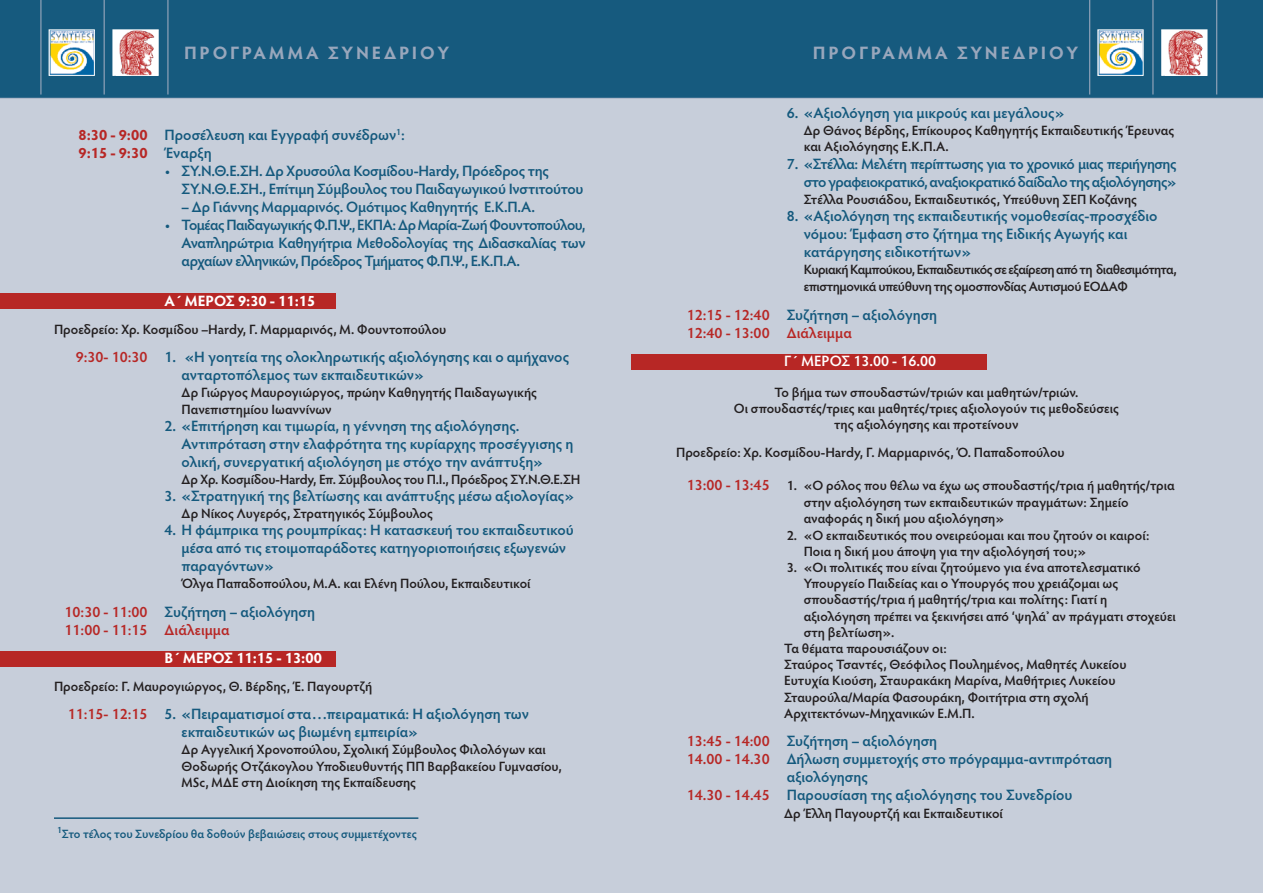
<style>
.page{position:relative;width:1263px;height:893px;background:#fff}
.page>*{position:absolute;margin:0;border:0;box-sizing:border-box;transform-origin:0 0}
.t1{font:700 18px "Hypatia Sans Pro";letter-spacing:.155em;color:#99a7bc}
.t2{font:600 15px/18px "Hypatia Sans Pro";letter-spacing:-.01em;color:#14597d}
.t3{font:600 15px/18px "Hypatia Sans Pro";letter-spacing:-.035em;color:#14597d;text-align:right}
.t4{font:600 15px/18px "Hypatia Sans Pro";color:#b72725}
.t5{font:700 15px "Hypatia Sans Pro";color:#fff}
.t6{font:600 15px "Hypatia Sans Pro";color:#fff}
.t7{font:600 13.5px/16.2px "Hypatia Sans Pro";letter-spacing:-.005em;color:#231f20}
.t8{font:600 13.5px/17.2px "Hypatia Sans Pro";letter-spacing:-.04em;color:#231f20}
.t9{font:600 12px "Hypatia Sans Pro";color:#14597d}
.s1{font-weight:700;color:#b72725}
.s2{color:#b72725}
.s3{color:#14597d}
.s4{font-size:15px;color:#b72725}
</style>
<div class="page">
<img style="left:0;top:0;width:1263px;height:893px">
<div style="left:0;top:294px;width:336px;height:15px;background:#b72725"></div>
<div style="left:0;top:651px;width:336px;height:16px;background:#b72725"></div>
<div style="left:631px;top:354px;width:356px;height:15px;background:#b72725"></div>
<hr style="left:54px;top:817px;width:364px;height:2px;background:#14597d">
<img style="left:51px;top:31px;width:42px;height:43px">
<div style="left:49px;top:29px;width:46px;height:47px;border:1px solid #fff"></div>
<div style="left:113px;top:30px;width:45px;height:45px;background:#fff"></div>
<img style="left:119px;top:31px;width:36px;height:43px">
<div style="left:113px;top:29px;width:46px;height:47px;border:1px solid #fff"></div>
<hr style="left:104px;top:0;width:1px;height:95px;background:#99a7bc">
<hr style="left:40px;top:0;width:1px;height:95px;background:#99a7bc">
<hr style="left:167px;top:0;width:1px;height:95px;background:#99a7bc">
<img style="left:1099px;top:31px;width:42px;height:43px">
<div style="left:1097px;top:29px;width:46px;height:47px;border:1px solid #fff"></div>
<div style="left:1162px;top:30px;width:45px;height:45px;background:#fff"></div>
<img style="left:1168px;top:31px;width:35px;height:43px">
<div style="left:1161px;top:29px;width:46px;height:47px;border:1px solid #fff"></div>
<hr style="left:1152px;top:0;width:1px;height:95px;background:#99a7bc">
<hr style="left:1089px;top:0;width:1px;height:95px;background:#99a7bc">
<hr style="left:1216px;top:0;width:1px;height:95px;background:#99a7bc">
<h1 class="t1" style="left:184px;top:46px;width:267px">ΠΡΟΓΡΑΜΜΑ ΣΥΝΕΔΡΙΟY</h1>
<h1 class="t1" style="left:813px;top:46px;width:267px">ΠΡΟΓΡΑΜΜΑ ΣΥΝΕΔΡΙΟY</h1>
<p class="t2" style="left:78px;top:127px;width:328px"><span class="s1">8:30 - 9:00</span> Προσέλευση και Εγγραφή συνέδρων<sup>1</sup>:<br><span class="s1">9:15 - 9:30</span> Έναρξη</p>
<p class="t2" style="left:182px;top:163px;width:403px;text-indent:-17px">• ΣΥ.Ν.Θ.Ε.ΣΗ. Δρ Χρυσούλα Κοσμίδου-Hardy, Πρόεδρος της<br>ΣΥ.Ν.Θ.Ε.ΣΗ., Επίτιμη Σύμβουλος του Παιδαγωγικού Ινστιτούτου</p>
<p class="t2" style="left:182px;top:199px;width:355px">– Δρ Γιάννης Μαρμαρινός. Ομότιμος Καθηγητής Ε.Κ.Π.Α.</p>
<p class="t2" style="left:182px;top:217px;width:405px;text-align:justify;text-indent:-17px">• ΤομέαςΠαιδαγωγικήςΦ.Π.Ψ.,ΕΚΠΑ:ΔρΜαρία-ΖωήΦουντοπούλου, Αναπληρώτρια Καθηγήτρια Μεθοδολογίας της Διδασκαλίας των αρχαίων ελληνικών, Πρόεδρος Τμήματος Φ.Π.Ψ., Ε.Κ.Π.Α.</p>
<p class="t5" style="left:165px;top:295px;width:152px">Α΄ ΜΈΡΟΣ 9:30 - 11:15</p>
<p class="t7" style="left:54px;top:322px;width:394px">Προεδρείο: Χρ. Κοσμίδου –Hardy, Γ. Μαρμαρινός, Μ. Φουντοπούλου</p>
<p class="t2" style="left:182px;top:350px;width:389px;text-indent:-106px"><span class="s2">9:30- 10:30</span> 1. «Η γοητεία της ολοκληρωτικής αξιολόγησης και ο αμήχανος ανταρτοπόλεμος των εκπαιδευτικών»</p>
<p class="t7" style="left:182px;top:386px;width:357px">Δρ Γιώργος Μαυρογιώργος, πρώην Καθηγητής Παιδαγωγικής<br>Πανεπιστημίου Ιωαννίνων</p>
<p class="t2" style="left:182px;top:418px;width:393px;text-indent:-17px">2. «Επιτήρηση και τιμωρία, η γέννηση της αξιολόγησης.<br>Αντιπρόταση στην ελαφρότητα της κυρίαρχης προσέγγισης η ολική, συνεργατική αξιολόγηση με στόχο την ανάπτυξη»</p>
<p class="t7" style="left:182px;top:472px;width:400px">Δρ Χρ. Κοσμίδου-Hardy, Επ. Σύμβουλος του Π.Ι., Πρόεδρος ΣΥ.Ν.Θ.Ε.ΣΗ</p>
<p class="t2" style="left:165px;top:488px;width:411px">3. «Στρατηγική της βελτίωσης και ανάπτυξης μέσω αξιολογίας»</p>
<p class="t7" style="left:182px;top:507px;width:253px">Δρ Νίκος Λυγερός, Στρατηγικός Σύμβουλος</p>
<p class="t2" style="left:182px;top:523px;width:394px;text-indent:-17px">4. Η φάμπρικα της ρουμπρίκας: Η κατασκευή του εκπαιδευτικού μέσα από τις ετοιμοπαράδοτες κατηγοριοποιήσεις εξωγενών παραγόντων»</p>
<p class="t7" style="left:182px;top:577px;width:351px">Όλγα Παπαδοπούλου, Μ.Α. και Ελένη Πούλου, Εκπαιδευτικοί</p>
<p class="t4" style="left:65px;top:604px;width:252px">10:30 - 11:00 <span class="s3">Συζήτηση – αξιολόγηση<br></span>11:00 - 11:15 Διάλειμμα</p>
<p class="t5" style="left:165px;top:652px;width:159px">Β΄ ΜΈΡΟΣ 11:15 - 13:00</p>
<p class="t7" style="left:54px;top:679px;width:320px">Προεδρείο: Γ. Μαυρογιώργος, Θ. Βέρδης, Έ. Παγουρτζή</p>
<p class="t2" style="left:68px;top:707px;width:463px;text-align:center"><span class="s2">11:15- 12:15</span> 5. «Πειραματισμοί στα…πειραματικά: Η αξιολόγηση των εκπαιδευτικών ως βιωμένη εμπειρία»</p>
<p class="t7" style="left:182px;top:743px;width:382px">Δρ Αγγελική Χρονοπούλου, Σχολική Σύμβουλος Φιλολόγων και<br>Θοδωρής Οτζάκογλου Υποδιευθυντής ΠΠ Βαρβακείου Γυμνασίου,<br>MSc, ΜΔΕ στη Διοίκηση της Εκπαίδευσης</p>
<p class="t9" style="left:57px;top:829px;width:361px"><sup>1</sup>Στο τέλος του Συνεδρίου θα δοθούν βεβαιώσεις στους συμμετέχοντες</p>
<p class="t2" style="left:787px;top:106px;width:279px">6. «Aξιολόγηση για μικρούς και μεγάλους»</p>
<p class="t7" style="left:804px;top:124px;width:372px">Δρ Θάνος Βέρδης, Επίκουρος Καθηγητής Εκπαιδευτικής Έρευνας και Αξιολόγησης Ε.Κ.Π.Α.</p>
<p class="t3" style="left:787px;top:156px;width:391px">7. «Στέλλα: Μελέτη περίπτωσης για το χρονικό μιας περιήγησης στογραφειοκρατικό,αναξιοκρατικόδαίδαλοτηςαξιολόγησης»</p>
<p class="t7" style="left:804px;top:192px;width:335px">Στέλλα Ρουσιάδου, Εκπαιδευτικός, Υπεύθυνη ΣΕΠ Κοζάνης</p>
<p class="t2" style="left:804px;top:208px;width:355px;text-indent:-17px">8. «Aξιολόγηση της εκπαιδευτικής νομοθεσίας-προσχέδιο νόμου: Έμφαση στο ζήτημα της Ειδικής Αγωγής και κατάργησης ειδικοτήτων»</p>
<p class="t8" style="left:804px;top:262px;width:374px">ΚυριακήΚαμπούκου,Εκπαιδευτικόςσε εξαίρεσηαπότη διαθεσιμότητα, επιστημονικά υπεύθυνη της ομοσπονδίας Αυτισμού ΕΟΔΑΦ</p>
<p class="t4" style="left:687px;top:307px;width:252px">12:15 - 12:40 <span class="s3">Συζήτηση – αξιολόγηση<br></span>12:40 - 13:00 Διάλειμμα</p>
<p class="t6" style="left:784px;top:355px;width:153px">Γ΄ ΜΈΡΟΣ 13.00 - 16.00</p>
<p class="t7" style="left:734px;top:385px;width:387px;text-align:center">Το βήμα των σπουδαστών/τριών και μαθητών/τριών.<br>Οι σπουδαστές/τριες και μαθητές/τριες αξιολογούν τις μεθοδεύσεις της αξιολόγησης και προτείνουν</p>
<p class="t7" style="left:676px;top:445px;width:390px">Προεδρείο: Χρ. Κοσμίδου-Hardy, Γ. Μαρμαρινός, Ό. Παπαδοπούλου</p>
<p class="t7" style="left:804px;top:479px;width:372px;text-indent:-117px"><span class="s4">13:00 - 13:45</span> 1. «Ο ρόλος που θέλω να έχω ως σπουδαστής/τρια ή μαθητής/τρια στην αξιολόγηση των εκπαιδευτικών πραγμάτων: Σημείο αναφοράς η δική μου αξιολόγηση»</p>
<p class="t7" style="left:804px;top:528px;width:347px;text-indent:-17px">2. «Ο εκπαιδευτικός που ονειρεύομαι και που ζητούν οι καιροί:<br>Ποια η δική μου άποψη για την αξιολόγησή του;»</p>
<p class="t7" style="left:787px;top:561px;width:355px">3. «Οι πολιτικές που είναι ζητούμενο για ένα αποτελεσματικό</p>
<p class="t7" style="left:804px;top:577px;width:316px">Υπουργείο Παιδείας και ο Υπουργός που χρειάζομαι ως</p>
<p class="t7" style="left:804px;top:593px;width:305px">σπουδαστής/τρια ή μαθητής/τρια και πολίτης: Γιατί η</p>
<p class="t7" style="left:804px;top:609px;width:374px">αξιολόγηση πρέπει να ξεκινήσει από ‘ψηλά’ αν πράγματι στοχεύει</p>
<p class="t7" style="left:804px;top:625px;width:92px">στη βελτίωση».</p>
<p class="t7" style="left:784px;top:642px;width:164px">Τα θέματα παρουσιάζουν οι:</p>
<p class="t7" style="left:784px;top:658px;width:344px">Σταύρος Τσαντές, Θεόφιλος Πουλημένος, Μαθητές Λυκείου</p>
<p class="t7" style="left:784px;top:674px;width:333px">Eυτυχία Κιούση, Σταυρακάκη Μαρίνα, Μαθήτριες Λυκείου</p>
<p class="t7" style="left:784px;top:690px;width:306px">Σταυρούλα/Μαρία Φασουράκη, Φοιτήτρια στη σχολή</p>
<p class="t7" style="left:784px;top:706px;width:192px">Αρχιτεκτόνων-Μηχανικών Ε.Μ.Π.</p>
<p class="t2" style="left:687px;top:734px;width:252px"><span class="s2">13:45 - 14:00</span> Συζήτηση – αξιολόγηση</p>
<p class="t2" style="left:687px;top:752px;width:427px"><span class="s2">14.00 - 14.30</span> Δήλωση συμμετοχής στο πρόγραμμα-αντιπρόταση</p>
<p class="t2" style="left:787px;top:770px;width:83px">αξιολόγησης</p>
<p class="t2" style="left:687px;top:788px;width:387px"><span class="s2">14.30 - 14.45</span> Παρουσίαση της αξιολόγησης του Συνεδρίου</p>
<p class="t7" style="left:784px;top:807px;width:220px">Δρ Έλλη Παγουρτζή και Εκπαιδευτικοί</p>
</div>
